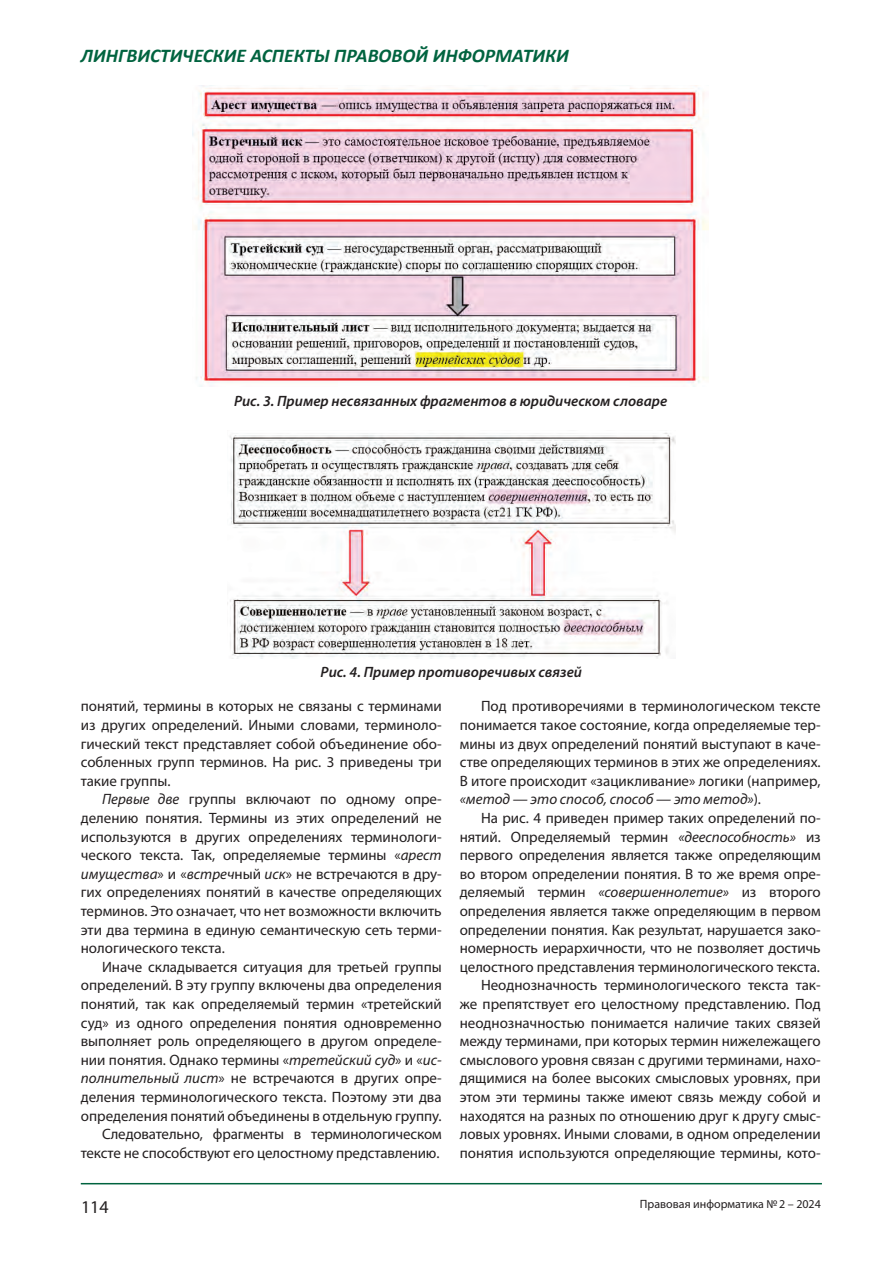
<style>
.page{position:relative;width:893px;height:1263px;background:#fff}
.page>*{position:absolute;margin:0;border:0;box-sizing:border-box;transform-origin:0 0}
.t1{font:italic 700 19.5px "Calibri";color:#00633f}
.t2{font:18px "Myriad Pro";color:#231f20}
.t3{font:15px/18.6px "Myriad Pro";color:#231f20;text-align:justify}
.t4{font:italic 600 15px "Myriad Pro";color:#231f20}
.t5{font:12px "Myriad Pro";color:#231f20}
.s1{font-style:italic}
</style>
<div class="page">
<hr style="left:81px;top:1183px;width:741px;height:1px;background:#00633f">
<img style="left:193px;top:85px;width:516px;height:302px">
<img style="left:227px;top:433px;width:448px;height:225px">
<h1 class="t1" style="left:81px;top:44px;width:490px">ЛИНГВИСТИЧЕСКИЕ АСПЕКТЫ ПРАВОВОЙ ИНФОРМАТИКИ</h1>
<p class="t4" style="left:234px;top:391px;width:435px">Рис. 3. Пример несвязанных фрагментов в юридическом словаре</p>
<p class="t4" style="left:321px;top:662px;width:263px">Рис. 4. Пример противоречивых связей</p>
<p class="t3" style="left:81px;top:697px;width:362px">понятий, термины в которых не связаны с терминами из других определений. Иными словами, терминоло&shy;гический текст представляет собой объединение обо&shy;собленных групп терминов. На рис. 3 приведены три такие группы.</p>
<p class="t3" style="left:81px;top:790px;width:362px;text-indent:21px"><span class="s1">Первые две</span> группы включают по одному опре&shy;делению понятия. Термины из этих определений не используются в других определениях терминологи&shy;ческого текста. Так, определяемые термины «<span class="s1">арест имущества</span>» и «<span class="s1">встреч</span>ный <span class="s1">иск</span>» не встречаются в дру&shy;гих определениях понятий в качестве определяющих терминов. Это означает, что нет возможности включить эти два термина в единую семантическую сеть терми&shy;нологического текста.</p>
<p class="t3" style="left:81px;top:957px;width:362px;text-align:right">Иначе складывается ситуация для третьей группы определений. В эту группу включены два определения понятий, так как определяемый термин «третейский суд» из одного определения понятия одновременно выполняет роль определяющего в другом определе&shy;нии понятия. Однако термины «<span class="s1">третейский суд</span>» и «<span class="s1">ис&shy;полнительный лист</span>» не встречаются в других опре&shy;деления терминологического текста. Поэтому эти два определения понятий объединены в отдельную группу.<br>Следовательно, фрагменты в терминологическом тексте не способствуют его целостному представлению.</p>
<p class="t2" style="left:81px;top:1195px;width:29px">114</p>
<p class="t3" style="left:460px;top:697px;width:362px;text-indent:21px">Под противоречиями в терминологическом тексте понимается такое состояние, когда определяемые тер&shy;мины из двух определений понятий выступают в каче&shy;стве определяющих терминов в этих же определениях.<br>В итоге происходит «зацикливание» логики (например, <span class="s1">«метод — это способ, способ — это метод»</span>).</p>
<p class="t3" style="left:460px;top:808px;width:362px;text-align:right">На рис. 4 приведен пример таких определений по&shy;нятий. Определяемый термин <span class="s1">«дееспособность»</span> из первого определения является также определяющим во втором определении понятия. В то же время опре&shy;деляемый термин <span class="s1">«совершеннолетие»</span> из второго определения является также определяющим в первом определении понятия. Как результат, нарушается зако&shy;номерность иерархичности, что не позволяет достичь целостного представления терминологического текста.<br>Неоднозначность терминологического текста так-<br>же препятствует его целостному представлению. Под неоднозначностью понимается наличие таких связей между терминами, при которых термин нижележащего смыслового уровня связан с другими терминами, нахо&shy;дящимися на более высоких смысловых уровнях, при этом эти термины также имеют связь между собой и находятся на разных по отношению друг к другу смыс&shy;ловых уровнях. Иными словами, в одном определении понятия используются определяющие термины, кото-</p>
<p class="t5" style="left:640px;top:1197px;width:182px">Правовая информатика № 2 – 2024</p>
</div>
